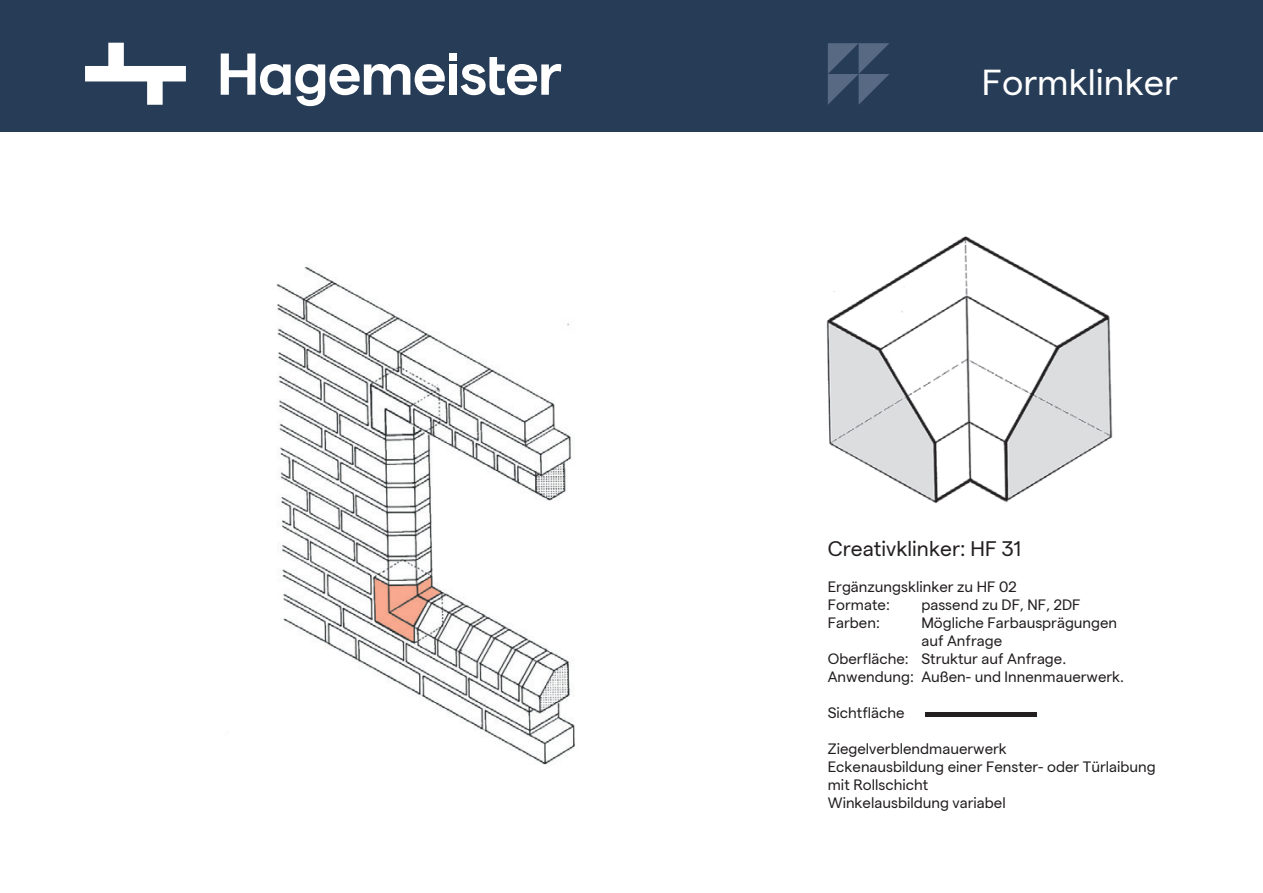
<style>
.page{position:relative;width:1263px;height:893px;background:#fff}
.page>*{position:absolute;margin:0;border:0;box-sizing:border-box;transform-origin:0 0}
.t1{font:36px "Matter";color:#fff}
.t2{font:21px "Matter";color:#231f20}
.t3{font:15px/18px "Matter";color:#231f20}
</style>
<div class="page">
<div style="left:0;top:0;width:1263px;height:132px;background:#263c57"></div>
<div style="left:449px;top:54px;width:8px;height:7px;background:#fff"></div>
<svg style="left:221px;top:54px;width:224px;height:52px"></svg>
<svg style="left:461px;top:57px;width:100px;height:38px"></svg>
<div style="left:449px;top:64px;width:8px;height:31px;background:#fff"></div>
<svg style="left:85px;top:43px;width:101px;height:62px"></svg>
<svg style="left:828px;top:43px;width:61px;height:62px"></svg>
<img style="left:826px;top:236px;width:287px;height:267px">
<img style="left:276px;top:266px;width:299px;height:499px">
<div style="left:925px;top:712px;width:112px;height:5px;background:#231f20"></div>
<h1 class="t1" style="left:982px;top:56px;width:198px">Formklinker</h1>
<h2 class="t2" style="left:828px;top:533px;width:195px">Creativklinker: HF 31</h2>
<p class="t3" style="left:828px;top:576px;width:191px">Ergänzungsklinker zu HF 02<br>Formate:</p>
<p class="t3" style="left:921px;top:594px;width:161px">passend zu DF, NF, 2DF</p>
<p class="t3" style="left:828px;top:612px;width:54px">Farben:</p>
<p class="t3" style="left:921px;top:612px;width:197px">Mögliche Farbausprägungen</p>
<p class="t3" style="left:921px;top:630px;width:82px">auf Anfrage</p>
<p class="t3" style="left:828px;top:648px;width:240px">Oberfläche: Struktur auf Anfrage.</p>
<p class="t3" style="left:828px;top:666px;width:298px">Anwendung: Außen- und Innenmauerwerk.</p>
<p class="t3" style="left:828px;top:702px;width:78px">Sichtfläche</p>
<p class="t3" style="left:828px;top:738px;width:329px">Ziegelverblendmauerwerk<br>Eckenausbildung einer Fenster- oder Tür laibung mit Rollschicht<br>Winkelausbildung variabel</p>
</div>
